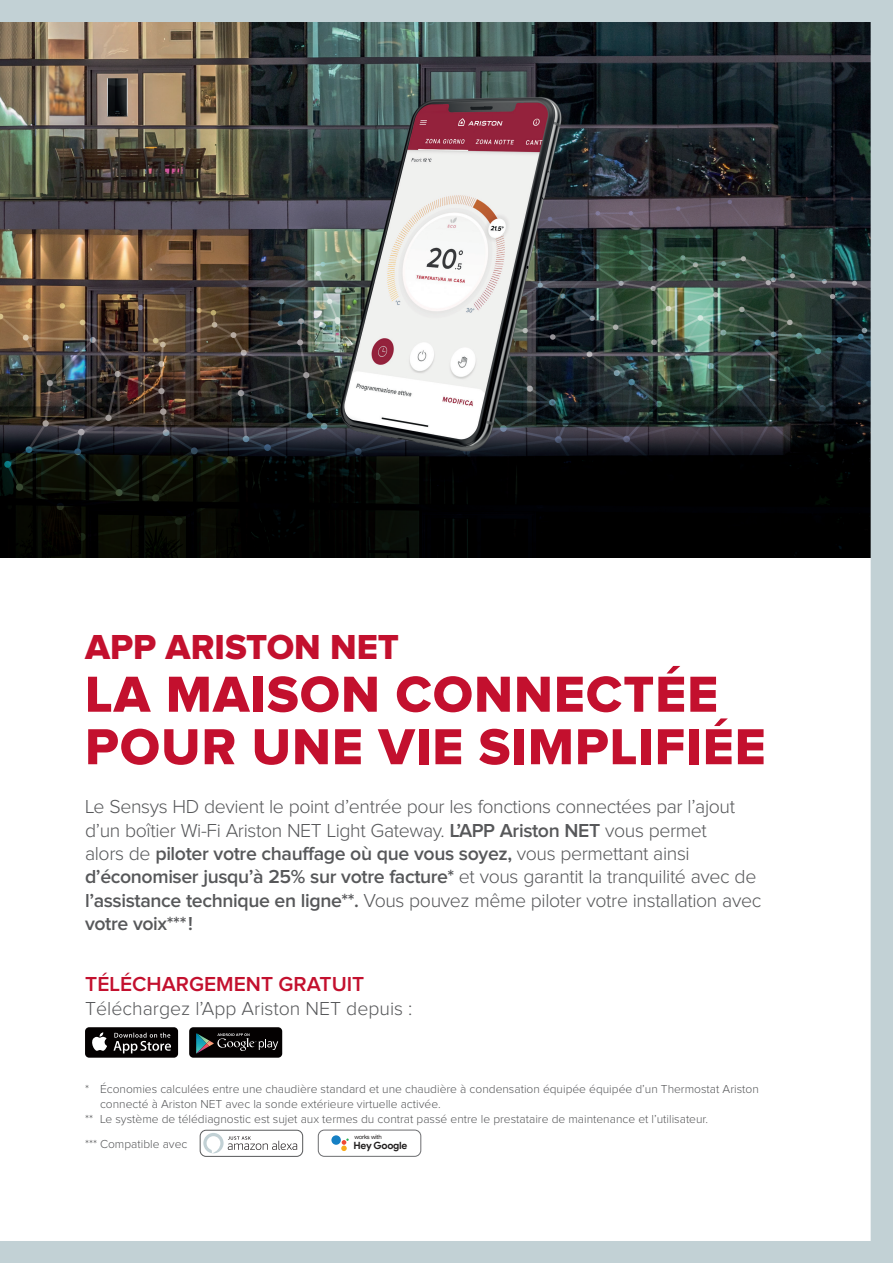
<style>
.page{position:relative;width:893px;height:1263px;background:#fff}
.page>*{position:absolute;margin:0;border:0;box-sizing:border-box;transform-origin:0 0}
._09-Note{font:52.5px/52.5px "Proxima Nova Extrabld";letter-spacing:.02em;color:#c3102e}
._09-Note-2{font:36px "Proxima Nova Extrabld";color:#c3102e}
._09-Note-3{font:600 21px "Proxima Nova";color:#c3102e}
.Normale{font:300 19.5px/23.4px "Proxima Nova";letter-spacing:-.02em;color:#57585a}
._09-Note-4{font:300 19.5px "Proxima Nova";color:#57585a}
.t1{font:300 12px/15px "Proxima Nova";color:#57585a}
.t2{font:700 10.05px "Google Sans";letter-spacing:-.025em;color:#211e1e}
.t3{font:6px "Google Sans";letter-spacing:-.04em;color:#211e1e}
.s1{font-weight:600}
</style>
<div class="page">
<img style="left:0;top:0;width:893px;height:1263px">
<p class="_09-Note-2" style="left:85px;top:631px;width:316px">APP ARISTON NET</p>
<p class="_09-Note" style="left:85px;top:670px;width:682px">LA MAISON CONNECTÉE<br>POUR UNE VIE SIMPLIFIÉE</p>
<p class="Normale" style="left:85px;top:796px;width:678px">Le Sensys HD devient le point d’entrée pour les fonctions connectées par l’ajout d’un boîtier Wi-Fi Ariston NET Light Gateway. <span class="s1">L’APP Ariston NET</span> vous permet<br>alors de <span class="s1">piloter votre chauffage où que vous soyez,</span> vous permettant ainsi <span class="s1">d’économiser jusqu’à 25% sur votre facture*</span> et vous garantit la tranquilité avec de <span class="s1">l’assistance technique en ligne**.</span> Vous pouvez même piloter votre installation avec <span class="s1">votre voix***!</span></p>
<p class="_09-Note-3" style="left:85px;top:975px;width:281px">TÉLÉCHARGEMENT GRATUIT</p>
<p class="_09-Note-4" style="left:85px;top:999px;width:329px">Téléchargez l’App Ariston NET depuis :</p>
<p class="t1" style="left:100px;top:1082px;width:660px;text-indent:-15px">* Économies calculées entre une chaudière standard et une chaudière à condensation équipée équipée d’un Thermostat Ariston connecté à Ariston NET avec la sonde extérieure virtuelle activée.</p>
<p class="t1" style="left:85px;top:1112px;width:624px">** Le système de télédiagnostic est sujet aux termes du contrat passé entre le prestataire de maintenance et l’utilisateur.</p>
<p class="t2" style="left:353px;top:1139px;width:55px">Hey Google</p>
<p class="t3" style="left:354px;top:1134px;width:29px">works with</p>
<p class="t1" style="left:85px;top:1137px;width:104px">*** Compatible avec</p>
</div>
